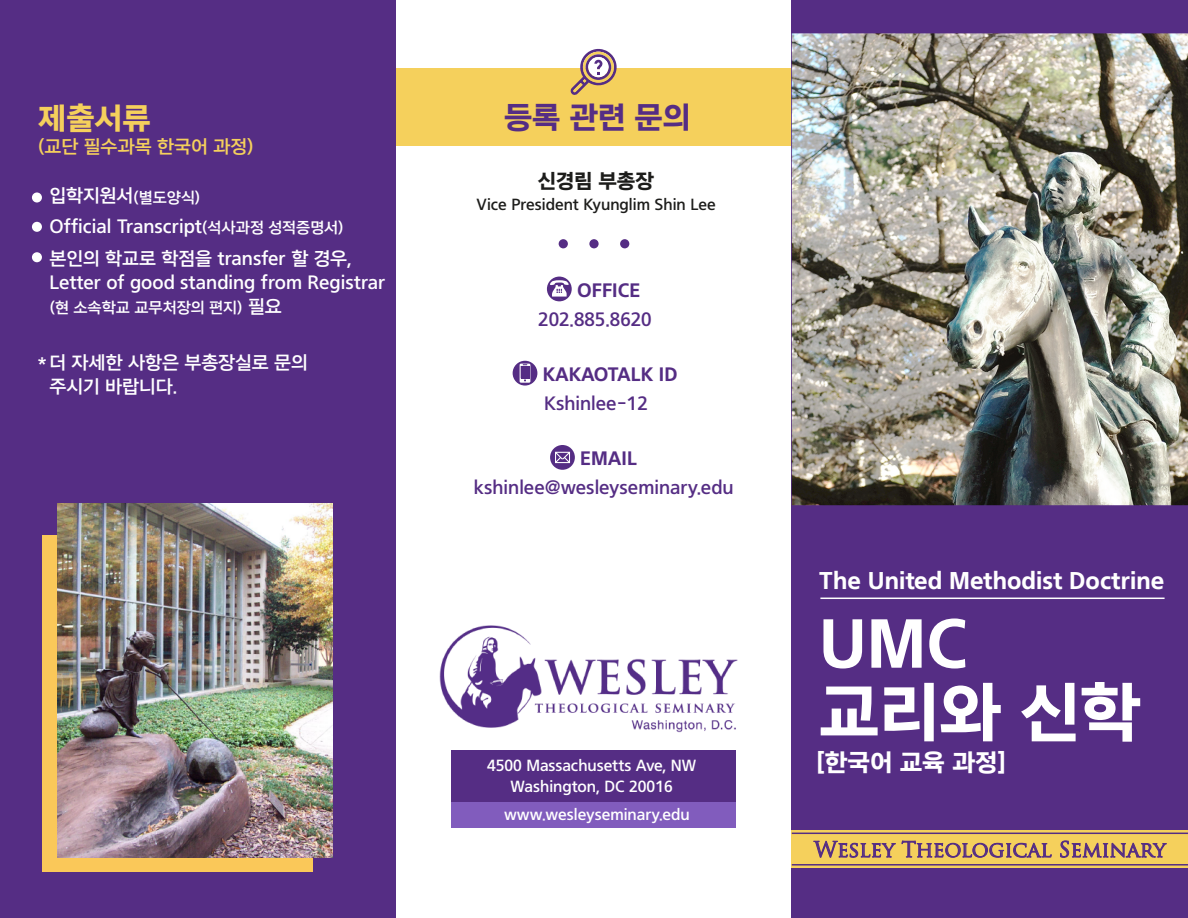
<style>
.page{position:relative;width:1188px;height:918px;background:#fff}
.page>*{position:absolute;margin:0;border:0;box-sizing:border-box;transform-origin:0 0}
.t1{font:63.9px/67.9px "Wefont Gothic 180 OTF";color:#fff}
.t2{font:29.7px "Wefont Gothic 180 OTF";color:#552d84}
.t3{font:29.7px "Wefont Gothic 180 OTF";color:#f5d05c}
.t4{font:23.85px "Wefont Gothic 180 OTF";color:#fff}
.t5{font:22.5px "Wefont Gothic 180 OTF";color:#fff}
.t6{font:21px "Trajan Pro";color:#552d84}
.t7{font:19.5px "Wefont Gothic 180 OTF";color:#1d1d1b}
.t8{font:18px/24px "Wefont Gothic 160 OTF";color:#fff}
.t9{font:18px "Wefont Gothic 160 OTF";color:#552d84}
.t10{font:18px "Wefont Gothic 180 OTF";color:#552d84}
.t11{font:18px "Wefont Gothic 160 OTF";color:#f5d05c}
.t12{font:15px/27.8px "Wefont Gothic 160 OTF";color:#fff}
.t13{font:15px "Wefont Gothic 160 OTF";color:#1d1d1b}
.s1{font-size:18px}
.s2{font-size:15px}
</style>
<div class="page">
<div style="left:395px;top:68px;width:397px;height:77px;background:#f5d05c"></div>
<div style="left:0;top:0;width:395px;height:918px;background:#552d84"></div>
<div style="left:32px;top:192px;width:10px;height:11px;background:#fff;border-radius:50%"></div>
<div style="left:32px;top:222px;width:10px;height:10px;background:#fff;border-radius:50%"></div>
<div style="left:32px;top:252px;width:10px;height:10px;background:#fff;border-radius:50%"></div>
<div style="left:42px;top:535px;width:271px;height:337px;background:#fac859"></div>
<div style="left:547px;top:277px;width:25px;height:24px;background:#552d84;border-radius:50%"></div>
<svg style="left:513px;top:361px;width:24px;height:25px"></svg>
<svg style="left:520px;top:364px;width:10px;height:19px"></svg>
<svg style="left:550px;top:445px;width:25px;height:25px"></svg>
<svg style="left:570px;top:49px;width:47px;height:46px"></svg>
<svg style="left:555px;top:452px;width:15px;height:11px"></svg>
<div style="left:792px;top:0;width:396px;height:918px;background:#552d84"></div>
<div style="left:792px;top:830px;width:396px;height:38px;background:#f5d05c"></div>
<svg style="left:813px;top:840px;width:239px;height:18px"></svg>
<svg style="left:1060px;top:832px;width:107px;height:26px"></svg>
<hr style="left:820px;top:598px;width:345px;height:1px;background:#fff">
<hr style="left:792px;top:833px;width:396px;height:1px;background:#552d84">
<hr style="left:792px;top:864px;width:396px;height:2px;background:#552d84">
<svg style="left:550px;top:280px;width:19px;height:17px"></svg>
<div style="left:452px;top:750px;width:284px;height:78px;background:#552d84"></div>
<div style="left:452px;top:802px;width:284px;height:26px;background:#815cbd"></div>
<img style="left:439px;top:625px;width:299px;height:108px">
<div style="left:559px;top:239px;width:9px;height:9px;background:#552d84;border-radius:50%"></div>
<div style="left:589px;top:239px;width:10px;height:9px;background:#552d84;border-radius:50%"></div>
<div style="left:620px;top:239px;width:9px;height:9px;background:#552d84;border-radius:50%"></div>
<img style="left:57px;top:503px;width:276px;height:354px">
<img style="left:792px;top:33px;width:396px;height:472px">
<h2 class="t3" style="left:38px;top:100px;width:114px">제출서류</h2>
<h2 class="t2" style="left:504px;top:98px;width:188px">등록 관련 문의</h2>
<p class="t11" style="left:38px;top:135px;width:218px">(교단 필수과목 한국어 과정)</p>
<p class="t12" style="left:50px;top:183px;width:152px"><span class="s1">입학지원서</span>(별도양식)</p>
<p class="t7" style="left:538px;top:168px;width:118px">신경림 부총장</p>
<p class="t13" style="left:476px;top:195px;width:241px">Vice President Kyunglim Shin Lee</p>
<p class="t8" style="left:50px;top:210px;width:304px;line-height:31.8px">Official Transcript<span class="s2">(석사과정 성적증명서) </span>본인의 학교로 학점을 transfer 할 경우,</p>
<p class="t8" style="left:50px;top:270px;width:338px">Letter of good standing from Registrar</p>
<p class="t12" style="left:50px;top:293px;width:234px">(현 소속학교 교무처장의 편지) <span class="s1">필요</span></p>
<p class="t8" style="left:50px;top:350px;width:260px">더 자세한 사항은 부총장실로 문의 주시기 바랍니다.</p>
<p class="t8" style="left:37px;top:353px;width:12px">*</p>
<p class="t10" style="left:577px;top:279px;width:65px">OFFICE</p>
<p class="t9" style="left:538px;top:308px;width:115px">202.885.8620</p>
<p class="t10" style="left:543px;top:363px;width:136px">KAKAOTALK ID</p>
<p class="t9" style="left:544px;top:393px;width:105px">Kshinlee-12</p>
<p class="t10" style="left:580px;top:447px;width:58px">EMAIL</p>
<p class="t9" style="left:474px;top:476px;width:261px">kshinlee@wesleyseminary.edu</p>
<p class="t5" style="left:819px;top:567px;width:347px">The United Methodist Doctrine</p>
<h1 class="t1" style="left:819px;top:609px;width:323px">UMC 교리와 신학</h1>
<p class="t12" style="left:487px;top:751px;width:211px">4500 Massachusetts Ave, NW</p>
<h3 class="t4" style="left:815px;top:748px;width:193px">[한국어 교육 과정]</h3>
<p class="t12" style="left:504px;top:772px;width:187px;text-indent:6px">Washington, DC 20016 www.wesleyseminary.edu</p>
<p class="t6" style="left:814px;top:836px;width:353px">Wesley Theological Seminary</p>
</div>
